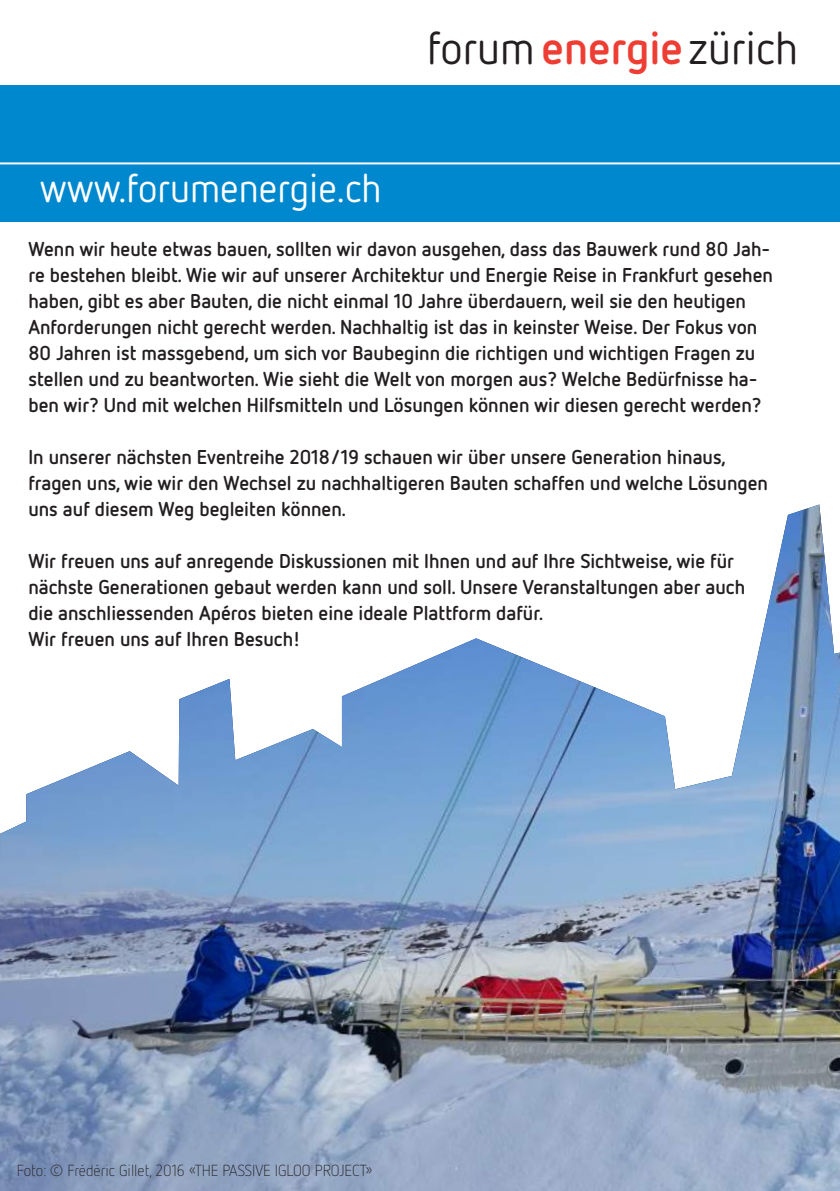
<style>
.page{position:relative;width:840px;height:1191px;background:#fff}
.page>*{position:absolute;margin:0;border:0;box-sizing:border-box;transform-origin:0 0}
.t1{font:45.8px "Netto OT";color:#231f20}
.t2{font:40px "Netto OT";color:#fff}
.t3{font:700 20px/26px "Netto OT";color:#231f20}
.t4{font:300 16px "Netto OT";color:#231f20}
.s1{font-weight:700;color:#ee3e34}
</style>
<div class="page">
<div style="left:0;top:85px;width:839px;height:136px;background:#0088ce"></div>
<hr style="left:0;top:162px;width:839px;height:2px;background:#fff">
<img style="left:0;top:504px;width:839px;height:687px">
<h2 class="t2" style="left:40px;top:163px;width:343px">www.forumenergie.ch</h2>
<h1 class="t1" style="left:427px;top:20px;width:372px">forum <span class="s1">energie</span> zürich</h1>
<p class="t3" style="left:28px;top:236px;width:745px">Wenn wir heute etwas bauen, sollten wir davon ausgehen, dass das Bauwerk rund 80 Jah&shy;re bestehen bleibt. Wie wir auf unserer Architektur und Energie Reise in Frankfurt gesehen haben, gibt es aber Bauten, die nicht einmal 10 Jahre überdauern, weil sie den heutigen Anforderungen nicht gerecht werden. Nachhaltig ist das in keinster Weise. Der Fokus von 80 Jahren ist massgebend, um sich vor Baubeginn die richtigen und wichtigen Fragen zu stellen und zu beantworten. Wie sieht die Welt von morgen aus? Welche Bedürfnisse ha&shy;ben wir? Und mit welchen Hilfsmitteln und Lösungen können wir diesen gerecht werden?</p>
<p class="t3" style="left:28px;top:444px;width:740px">In unserer nächsten Eventreihe 2018/19 schauen wir über unsere Generation hinaus, fragen uns, wie wir den Wechsel zu nachhaltigeren Bauten schaffen und welche Lösungen uns auf diesem Weg begleiten können.</p>
<p class="t3" style="left:28px;top:548px;width:718px">Wir freuen uns auf anregende Diskussionen mit Ihnen und auf Ihre Sichtweise, wie für nächste Generationen gebaut werden kann und soll. Unsere Veranstaltungen aber auch die anschliessenden Apéros bieten eine ideale Plattform dafür.<br>Wir freuen uns auf Ihren Besuch!</p>
<p class="t4" style="left:17px;top:1160px;width:357px">Foto: © Frédéric Gillet, 2016 «THE PASSIVE IGLOO PROJECT»</p>
</div>
